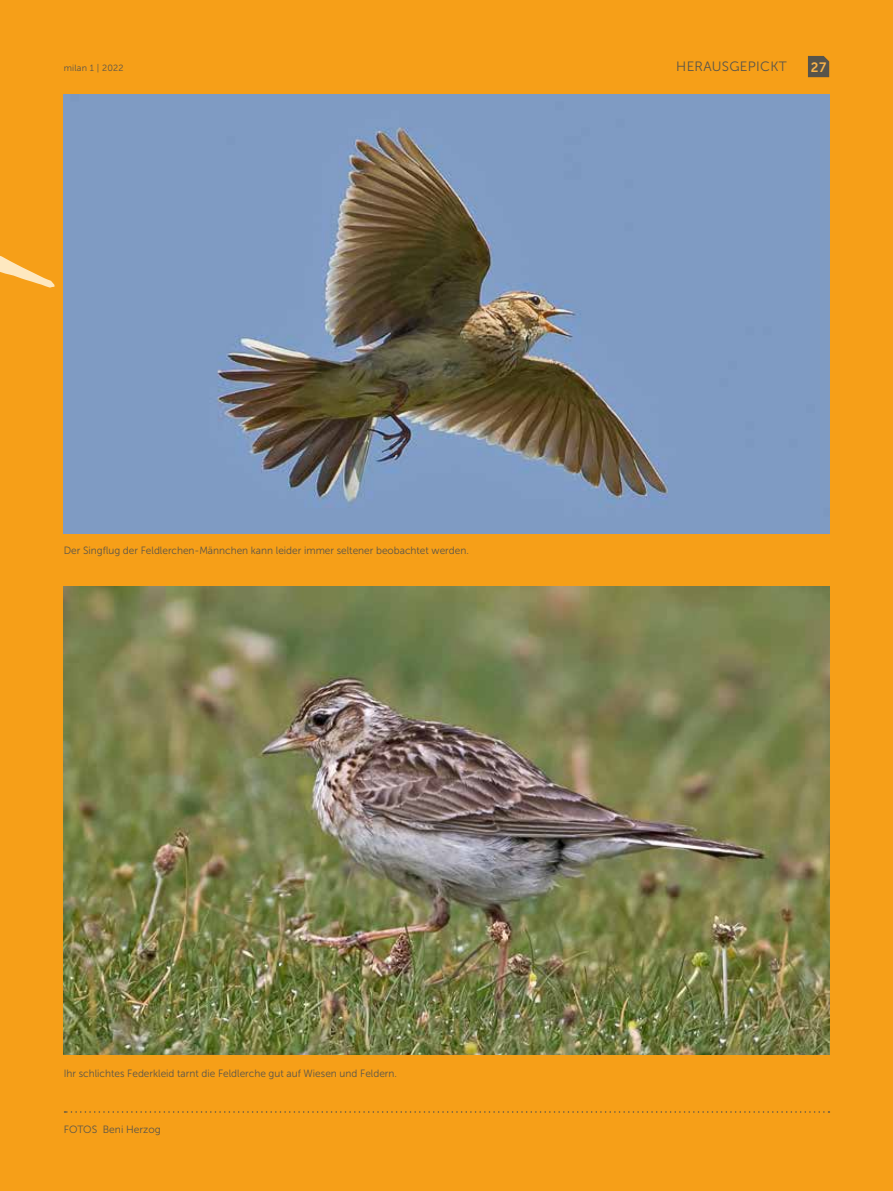
<style>
.page{position:relative;width:893px;height:1191px;background:#f69f18}
.page>*{position:absolute;margin:0;border:0;box-sizing:border-box;transform-origin:0 0}
.t1{font:13.5px "Museo Sans 300";letter-spacing:.02em;color:#57544b}
.t2{font:13.5px "Museo Sans 700";color:#f9b44b}
.t3{font:10.5px "Museo Sans 300";color:#57544b;scale:.96 1}
.t4{font:10.5px "Museo Sans 300";color:#57544b}
.t5{font:9px "Museo Sans 300";letter-spacing:.02em;color:#57544b}
</style>
<div class="page">
<img style="left:64px;top:95px;width:765px;height:439px">
<svg style="left:65px;top:1111px;width:764px;height:1px"></svg>
<img style="left:64px;top:587px;width:765px;height:467px">
<svg style="left:0;top:255px;width:54px;height:33px"></svg>
<svg style="left:808px;top:56px;width:21px;height:21px"></svg>
<p class="t5" style="left:64px;top:63px;width:61px">milan 1 | 2022</p>
<p class="t1" style="left:676px;top:59px;width:112px">HERAUSGEPICKT</p>
<p class="t2" style="left:811px;top:59px;width:17px">27</p>
<p class="t3" style="left:64px;top:544px;width:423px">Der Singflug der Feldlerchen-Männchen kann leider immer seltener beobachtet werden.</p>
<p class="t3" style="left:64px;top:1067px;width:349px">Ihr schlichtes Federkleid tarnt die Feldlerche gut auf Wiesen und Feldern.</p>
<p class="t4" style="left:64px;top:1123px;width:99px">FOTOS Beni Herzog</p>
</div>
